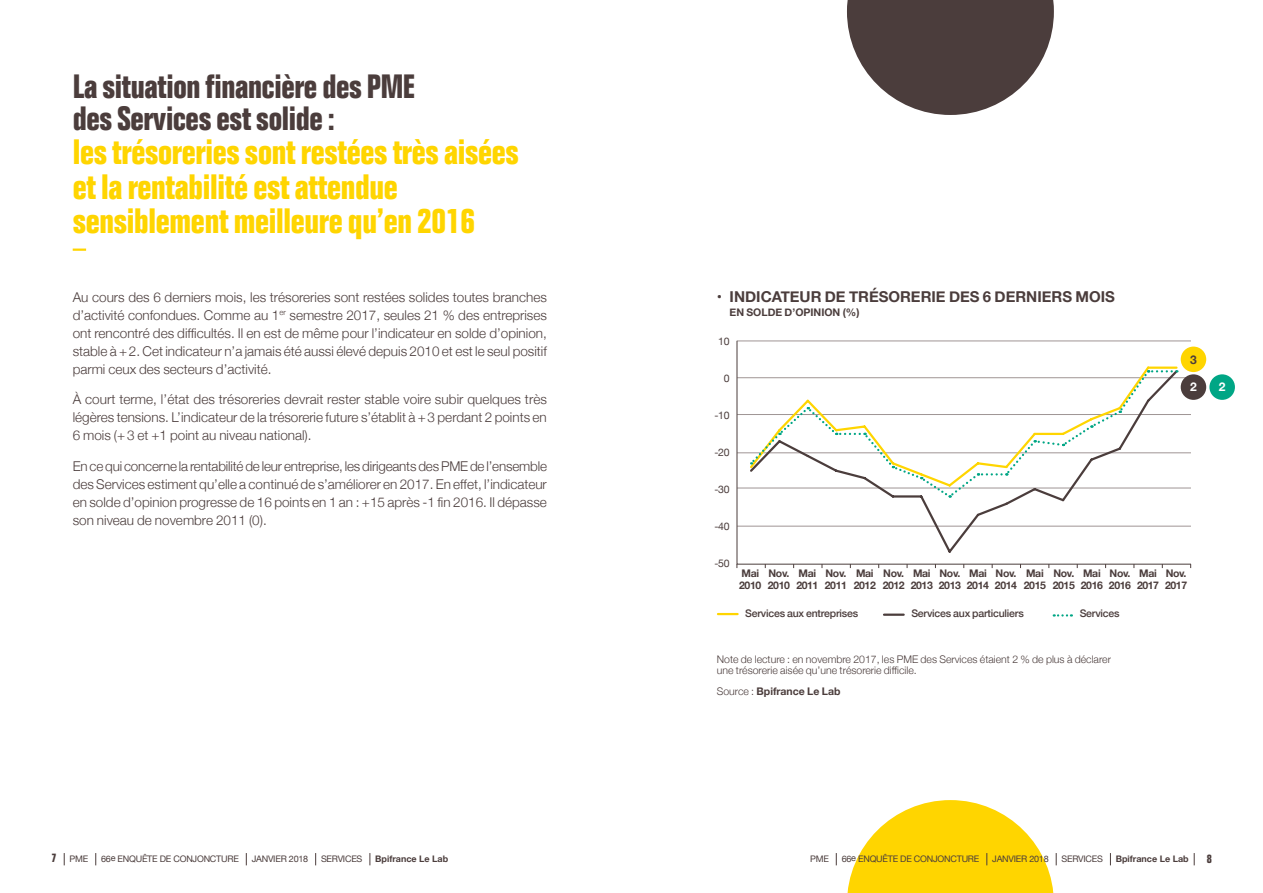
<style>
.page{position:relative;width:1263px;height:893px;background:#fff}
.page>*{position:absolute;margin:0;border:0;box-sizing:border-box;transform-origin:0 0}
.t1{font:700 condensed 34.5px/34.5px "Folio";letter-spacing:-.01em;color:#ffd500}
.t2{font:700 condensed 33px/31.5px "Folio";letter-spacing:-.01em;color:#4b3d3c}
.t3{font:700 15px "Helvetica Neue";color:#4b3d3c}
.t4{font:300 13.5px/18px "Helvetica Neue";color:#4b3d3c;text-align:justify}
.t5{font:700 12px "Helvetica Neue";color:#fff}
.t6{font:700 condensed 12px "Folio";color:#4b3d3c}
.t7{font:700 12px "Helvetica Neue";color:#4b3d3c}
.t8{font:700 10.5px/12px "Helvetica Neue";letter-spacing:-.03em;color:#4b3d3c}
.t9{font:300 10.5px/10.5px "Helvetica Neue";color:#4b3d3c}
.t10{font:500 10.5px "Helvetica Neue";letter-spacing:-.02em;color:#4b3d3c}
.t11{font:700 10.5px "Helvetica Neue";color:#4b3d3c}
.t12{font:10.5px "Helvetica Neue";letter-spacing:-.02em;color:#4b3d3c}
.t13{font:9px "Helvetica Neue";letter-spacing:-.025em;color:#4b3d3c}
.t14{font:700 9px "Helvetica Neue";color:#4b3d3c}
.s1{font-weight:300}
</style>
<div class="page">
<svg style="left:847px;top:0;width:207px;height:115px"></svg>
<svg style="left:1054px;top:614px;width:18px;height:3px"></svg>
<hr style="left:718px;top:613px;width:20px;height:2px;background:#ffd500">
<hr style="left:884px;top:614px;width:20px;height:2px;background:#4b3d3c">
<svg style="left:73px;top:249px;width:13px;height:2px"></svg>
<svg style="left:736px;top:340px;width:456px;height:225px"></svg>
<div style="left:1181px;top:347px;width:25px;height:25px;background:#ffd500;border-radius:50%"></div>
<div style="left:1181px;top:374px;width:25px;height:26px;background:#4b3d3c;border-radius:50%"></div>
<div style="left:1209px;top:374px;width:26px;height:26px;background:#00a685;border-radius:50%"></div>
<svg style="left:748px;top:368px;width:432px;height:187px"></svg>
<svg style="left:748px;top:365px;width:431px;height:124px"></svg>
<svg style="left:749px;top:370px;width:428px;height:128px"></svg>
<svg style="left:836px;top:853px;width:1px;height:12px"></svg>
<svg style="left:847px;top:800px;width:210px;height:93px"></svg>
<svg style="left:1110px;top:853px;width:1px;height:12px"></svg>
<svg style="left:1194px;top:853px;width:1px;height:12px"></svg>
<svg style="left:64px;top:853px;width:1px;height:12px"></svg>
<svg style="left:95px;top:853px;width:1px;height:12px"></svg>
<svg style="left:246px;top:853px;width:1px;height:12px"></svg>
<svg style="left:315px;top:853px;width:1px;height:12px"></svg>
<svg style="left:369px;top:853px;width:1px;height:12px"></svg>
<h2 class="t2" style="left:73px;top:71px;width:344px">La situation financière des PME des Services est solide :</h2>
<h1 class="t1" style="left:73px;top:135px;width:448px">les trésoreries sont restées très aisées et la rentabilité est attendue sensiblement meilleure qu’en 2016</h1>
<p class="t4" style="left:73px;top:287px;width:476px">Au cours des 6 derniers mois, les trésoreries sont restées solides toutes branches d’activité confondues. Comme au 1<sup>er</sup> semestre 2017, seules 21 % des entreprises ont rencontré des difficultés. Il en est de même pour l’indicateur en solde d’opinion, stable à +2. Cet indicateur n’a jamais été aussi élevé depuis 2010 et est le seul positif parmi ceux des secteurs d’activité.</p>
<p class="t4" style="left:73px;top:390px;width:476px">À court terme, l’état des trésoreries devrait rester stable voire subir quelques très légères tensions. L’indicateur de la trésorerie future s’établit à +3 perdant 2 points en 6 mois (+3 et +1 point au niveau national).</p>
<p class="t4" style="left:73px;top:456px;width:476px">En ce qui concerne la rentabilité de leur entreprise, les dirigeants des PME de l’ensemble des Services estiment qu’elle a continué de s’améliorer en 2017. En effet, l’indicateur en solde d’opinion progresse de 16 points en 1 an : +15 après -1 fin 2016. Il dépasse son niveau de novembre 2011 (0).</p>
<p class="t3" style="left:717px;top:285px;width:399px">• INDICATEUR DE TRÉSORERIE DES 6 DERNIERS MOIS</p>
<p class="t11" style="left:729px;top:304px;width:131px">EN SOLDE D’OPINION (%)</p>
<p class="t12" style="left:718px;top:333px;width:13px">10</p>
<p class="t12" style="left:724px;top:370px;width:7px">0</p>
<p class="t12" style="left:714px;top:407px;width:17px">-10</p>
<p class="t12" style="left:714px;top:445px;width:17px">-20</p>
<p class="t12" style="left:714px;top:482px;width:17px">-30</p>
<p class="t12" style="left:714px;top:519px;width:17px">-40</p>
<p class="t12" style="left:714px;top:556px;width:17px">-50</p>
<p class="t7" style="left:1190px;top:350px;width:8px">3</p>
<p class="t5" style="left:1190px;top:378px;width:8px">2</p>
<p class="t5" style="left:1219px;top:378px;width:8px">2</p>
<p class="t8" style="left:739px;top:568px;width:24px">Mai<br>2010</p>
<p class="t8" style="left:796px;top:568px;width:24px">Mai<br>2011</p>
<p class="t8" style="left:854px;top:568px;width:24px">Mai<br>2012</p>
<p class="t8" style="left:911px;top:568px;width:24px">Mai<br>2013</p>
<p class="t8" style="left:967px;top:568px;width:24px">Mai<br>2014</p>
<p class="t8" style="left:768px;top:568px;width:24px">Nov.<br>2010</p>
<p class="t8" style="left:825px;top:568px;width:24px">Nov.<br>2011</p>
<p class="t8" style="left:883px;top:568px;width:24px">Nov.<br>2012</p>
<p class="t8" style="left:939px;top:568px;width:24px">Nov.<br>2013</p>
<p class="t8" style="left:995px;top:568px;width:24px">Nov.<br>2014</p>
<p class="t8" style="left:1053px;top:568px;width:24px">Nov.<br>2015</p>
<p class="t8" style="left:1081px;top:568px;width:24px">Mai<br>2016</p>
<p class="t8" style="left:1109px;top:568px;width:24px">Nov.<br>2016</p>
<p class="t8" style="left:1165px;top:568px;width:24px">Nov.<br>2017</p>
<p class="t8" style="left:1024px;top:568px;width:24px">Mai<br>2015</p>
<p class="t8" style="left:1137px;top:568px;width:24px">Mai<br>2017</p>
<p class="t10" style="left:745px;top:605px;width:114px">Services aux entreprises</p>
<p class="t10" style="left:911px;top:605px;width:114px">Services aux particuliers</p>
<p class="t10" style="left:1080px;top:605px;width:41px">Services</p>
<p class="t9" style="left:717px;top:654px;width:396px">Note de lecture : en novembre 2017, les PME des Services étaient 2 % de plus à déclarer une trésorerie aisée qu’une trésorerie difficile.</p>
<p class="t11" style="left:717px;top:683px;width:125px"><span class="s1">Source :</span> Bpifrance Le Lab</p>
<p class="t6" style="left:51px;top:851px;width:7px">7</p>
<p class="t14" style="left:1116px;top:852px;width:74px">Bpifrance Le Lab</p>
<p class="t6" style="left:1207px;top:852px;width:7px">8</p>
<p class="t13" style="left:70px;top:853px;width:20px">PME</p>
<p class="t13" style="left:101px;top:853px;width:139px">66e ENQUÊTE DE CONJONCTURE</p>
<p class="t13" style="left:252px;top:853px;width:58px">JANVIER 2018</p>
<p class="t13" style="left:321px;top:853px;width:43px">SERVICES</p>
<p class="t14" style="left:375px;top:852px;width:74px">Bpifrance Le Lab</p>
<p class="t13" style="left:810px;top:853px;width:20px">PME</p>
<p class="t13" style="left:842px;top:853px;width:139px">66e ENQUÊTE DE CONJONCTURE</p>
<p class="t13" style="left:992px;top:853px;width:58px">JANVIER 2018</p>
<p class="t13" style="left:1061px;top:853px;width:43px">SERVICES</p>
</div>
